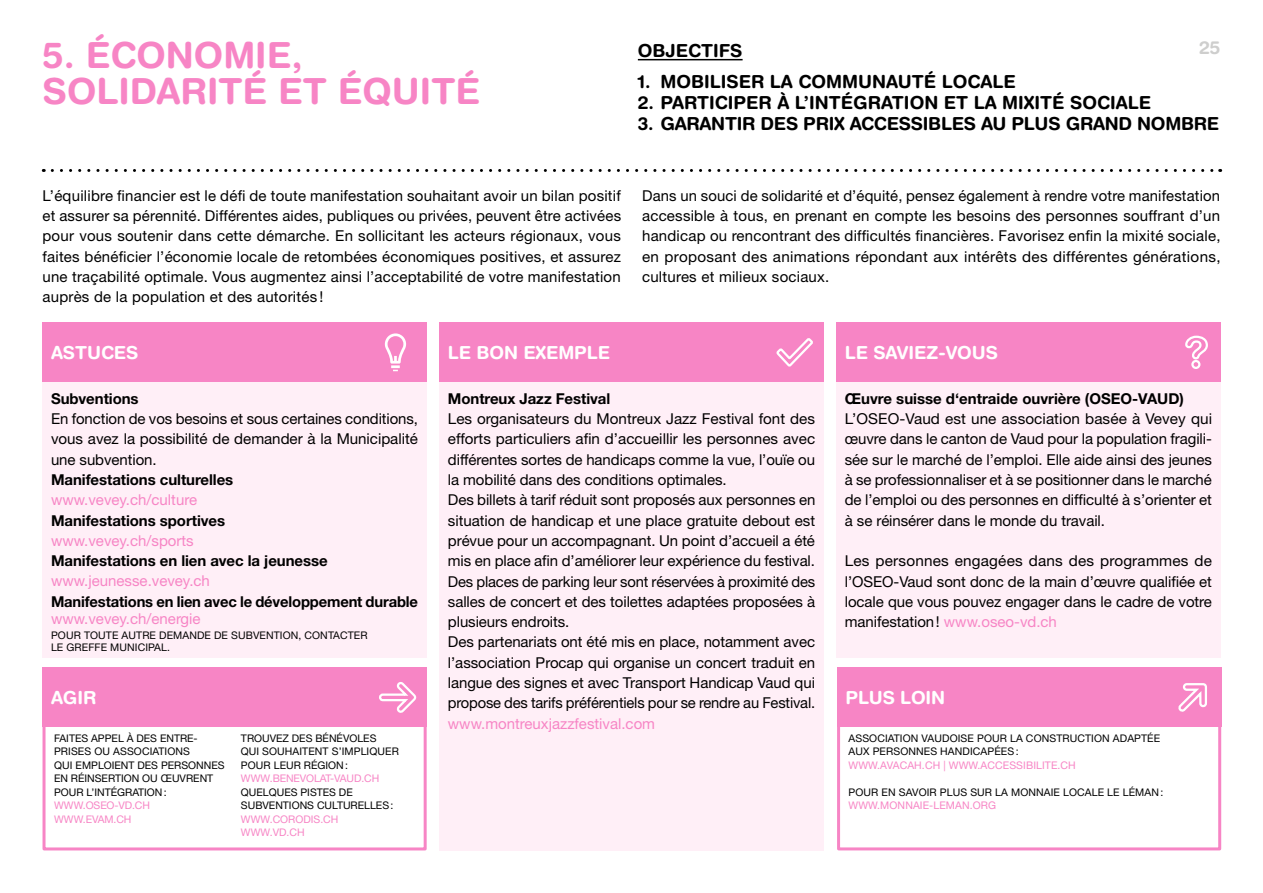
<style>
.page{position:relative;width:1263px;height:893px;background:#fff}
.page>*{position:absolute;margin:0;border:0;box-sizing:border-box;transform-origin:0 0}
.t1{font:700 36px/36px "Helvetica Rounded";color:#f785c5}
.t2{font:700 18px "Helvetica Rounded";color:#000}
.t3{font:700 18px "Helvetica Rounded";letter-spacing:-.005em;color:#fff}
.t4{font:700 18px "Helvetica Rounded";color:#cececd}
.t5{font:15px/20.2px "Helvetica Neue";letter-spacing:-.005em;color:#000;text-align:justify}
.t6{font:700 15px "Helvetica Neue";letter-spacing:-.005em;color:#000}
.t7{font:15px "Helvetica Neue";color:#f785c5}
.t8{font:10.5px/13.5px "Helvetica Neue";letter-spacing:.01em;color:#000}
.t9{font:10.5px/13.5px "Helvetica Neue";letter-spacing:.01em;color:#f785c5}
.t10{font:10.5px/13.5px "Helvetica Neue";letter-spacing:-.01em;color:#f785c5}
.s1{color:#f785c5}
</style>
<div class="page">
<svg style="left:52px;top:169px;width:1169px;height:3px"></svg>
<div style="left:439px;top:370px;width:384px;height:480px;background:#ffeff7"></div>
<div style="left:836px;top:370px;width:384px;height:287px;background:#ffeff7"></div>
<div style="left:43px;top:371px;width:384px;height:286px;background:#ffeff7"></div>
<div style="left:43px;top:323px;width:384px;height:59px;background:#f785c5"></div>
<div style="left:439px;top:323px;width:384px;height:59px;background:#f785c5"></div>
<div style="left:836px;top:323px;width:384px;height:59px;background:#f785c5"></div>
<svg style="left:385px;top:333px;width:21px;height:38px"></svg>
<svg style="left:776px;top:338px;width:37px;height:29px"></svg>
<svg style="left:1185px;top:335px;width:23px;height:34px"></svg>
<hr style="left:638px;top:59px;width:105px;height:1px;background:#000">
<div style="left:837px;top:713px;width:384px;height:137px;border:3px solid #f785c5"></div>
<div style="left:837px;top:668px;width:384px;height:59px;background:#f785c5"></div>
<svg style="left:1178px;top:683px;width:29px;height:29px"></svg>
<div style="left:43px;top:713px;width:384px;height:137px;border:3px solid #f785c5"></div>
<div style="left:43px;top:668px;width:384px;height:59px;background:#f785c5"></div>
<svg style="left:379px;top:682px;width:38px;height:31px"></svg>
<h1 class="t1" style="left:43px;top:37px;width:439px">5. ÉCONOMIE,<br>SOLIDARITÉ ET ÉQUITÉ</h1>
<p class="t4" style="left:1199px;top:37px;width:23px">25</p>
<p class="t2" style="left:638px;top:39px;width:106px">OBJECTIFS</p>
<p class="t2" style="left:638px;top:71px;width:379px">1. MOBILISER LA COMMUNAUTÉ LOCALE</p>
<p class="t2" style="left:638px;top:91px;width:515px">2. PARTICIPER À L’INTÉGRATION ET LA MIXITÉ SOCIALE</p>
<p class="t2" style="left:638px;top:112px;width:583px">3. GARANTIR DES PRIX ACCESSIBLES AU PLUS GRAND NOMBRE</p>
<p class="t5" style="left:43px;top:185px;width:580px">L’équilibre financier est le défi de toute manifestation souhaitant avoir un bilan positif et assurer sa pérennité. Différentes aides, publiques ou privées, peuvent être activées pour vous soutenir dans cette démarche. En sollicitant les acteurs régionaux, vous faites bénéficier l’économie locale de retombées économiques positives, et assurez une traçabilité optimale. Vous augmentez ainsi l’acceptabilité de votre manifestation auprès de la population et des autorités !</p>
<p class="t5" style="left:642px;top:185px;width:580px">Dans un souci de solidarité et d’équité, pensez également à rendre votre manifestation accessible à tous, en prenant en compte les besoins des personnes souffrant d’un handicap ou rencontrant des difficultés financières. Favorisez enfin la mixité sociale, en proposant des animations répondant aux intérêts des différentes générations, cultures et milieux sociaux.</p>
<p class="t3" style="left:51px;top:342px;width:89px">ASTUCES</p>
<p class="t3" style="left:448px;top:342px;width:164px">LE BON EXEMPLE</p>
<p class="t3" style="left:845px;top:342px;width:155px">LE SAVIEZ-VOUS</p>
<p class="t6" style="left:51px;top:389px;width:89px">Subventions</p>
<p class="t5" style="left:51px;top:408px;width:369px">En fonction de vos besoins et sous certaines conditions, vous avez la possibilité de demander à la Municipalité une subvention.</p>
<p class="t6" style="left:51px;top:470px;width:184px">Manifestations culturelles</p>
<p class="t7" style="left:51px;top:491px;width:148px">www.vevey.ch/culture</p>
<p class="t6" style="left:51px;top:511px;width:176px">Manifestations sportives</p>
<p class="t7" style="left:51px;top:532px;width:144px">www.vevey.ch/sports</p>
<p class="t6" style="left:51px;top:552px;width:278px">Manifestations en lien avec la jeunesse</p>
<p class="t7" style="left:51px;top:572px;width:160px">www.jeunesse.vevey.ch</p>
<p class="t6" style="left:51px;top:592px;width:369px">Manifestations en lien avec le développement durable</p>
<p class="t7" style="left:51px;top:610px;width:151px">www.vevey.ch/energie</p>
<p class="t8" style="left:51px;top:629px;width:318px;line-height:12px">POUR TOUTE AUTRE DEMANDE DE SUBVENTION, CONTACTER<br>LE GREFFE MUNICIPAL.</p>
<p class="t3" style="left:51px;top:687px;width:47px">AGIR</p>
<p class="t8" style="left:54px;top:731px;width:172px">FAITES APPEL À DES ENTRE-<br>PRISES OU ASSOCIATIONS<br>QUI EMPLOIENT DES PERSONNES<br>EN RÉINSERTION OU ŒUVRENT<br>POUR L’INTÉGRATION:</p>
<p class="t10" style="left:54px;top:799px;width:97px">WWW.OSEO-VD.CH<br>WWW.EVAM.CH</p>
<p class="t8" style="left:241px;top:731px;width:159px">TROUVEZ DES BÉNÉVOLES<br>QUI SOUHAITENT S’IMPLIQUER<br>POUR LEUR RÉGION:</p>
<p class="t10" style="left:241px;top:772px;width:140px">WWW.BENEVOLAT-VAUD.CH</p>
<p class="t8" style="left:241px;top:785px;width:154px">QUELQUES PISTES DE<br>SUBVENTIONS CULTURELLES:</p>
<p class="t9" style="left:241px;top:812px;width:99px">WWW.CORODIS.CH<br>WWW.VD.CH</p>
<p class="t6" style="left:448px;top:389px;width:164px">Montreux Jazz Festival</p>
<p class="t5" style="left:448px;top:408px;width:369px;text-align:left">Les organisateurs du Montreux Jazz Festival font des efforts particuliers afin d’accueillir les personnes avec différentes sortes de handicaps comme la vue, l’ouïe ou la mobilité dans des conditions optimales.<br>Des billets à tarif réduit sont proposés aux personnes en situation de handicap et une place gratuite debout est prévue pour un accompagnant. Un point d’accueil a été mis en place afin d’améliorer leur expérience du festival.<br>Des places de parking leur sont réservées à proximité des salles de concert et des toilettes adaptées proposées à plusieurs endroits.<br>Des partenariats ont été mis en place, notamment avec l’association Procap qui organise un concert traduit en langue des signes et avec Transport Handicap Vaud qui propose des tarifs préférentiels pour se rendre au Festival.</p>
<p class="t7" style="left:448px;top:714px;width:209px">www.montreuxjazzfestival.com</p>
<p class="t6" style="left:845px;top:389px;width:341px">Œuvre suisse d‘entraide ouvrière (OSEO-VAUD)</p>
<p class="t5" style="left:845px;top:408px;width:369px">L’OSEO-Vaud est une association basée à Vevey qui œuvre dans le canton de Vaud pour la population fragili&shy;sée sur le marché de l’emploi. Elle aide ainsi des jeunes à se professionnaliser et à se positionner dans le marché de l’emploi ou des personnes en difficulté à s’orienter et à se réinsérer dans le monde du travail.</p>
<p class="t5" style="left:845px;top:551px;width:369px">Les personnes engagées dans des programmes de l’OSEO-Vaud sont donc de la main d’œuvre qualifiée et locale que vous pouvez engager dans le cadre de votre manifestation! <span class="s1">www.oseo-vd.ch</span></p>
<p class="t3" style="left:845px;top:687px;width:101px">PLUS LOIN</p>
<p class="t8" style="left:848px;top:731px;width:313px">ASSOCIATION VAUDOISE POUR LA CONSTRUCTION ADAPTÉE<br>AUX PERSONNES HANDICAPÉES:</p>
<p class="t9" style="left:848px;top:758px;width:229px">WWW.AVACAH.CH | WWW.ACCESSIBILITE.CH</p>
<p class="t8" style="left:848px;top:785px;width:316px">POUR EN SAVOIR PLUS SUR LA MONNAIE LOCALE LE LÉMAN :</p>
<p class="t9" style="left:848px;top:799px;width:149px">WWW.MONNAIE-LEMAN.ORG</p>
</div>
